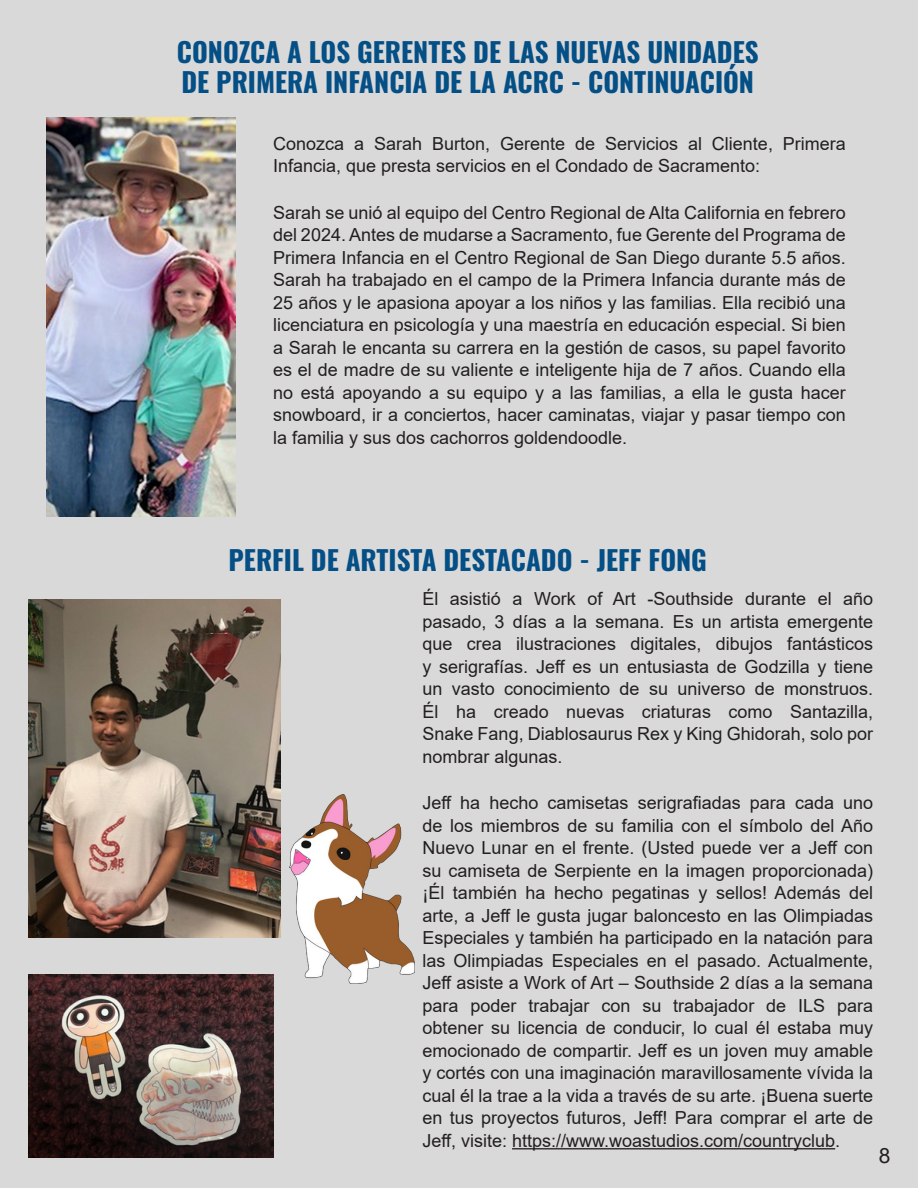
<style>
.page{position:relative;width:918px;height:1188px;background:#d9d9d9}
.page>*{position:absolute;margin:0;border:0;box-sizing:border-box;transform-origin:0 0}
.t1{font:700 27px/30px "Oswald";color:#044f86}
.t2{font:21px "Arial";color:#231f20}
.t3{font:18px/22.5px "Arial";color:#231f20;text-align:justify}
</style>
<div class="page">
<img style="left:46px;top:117px;width:189px;height:399px">
<img style="left:29px;top:600px;width:252px;height:337px">
<img style="left:289px;top:795px;width:125px;height:189px">
<img style="left:29px;top:974px;width:244px;height:183px">
<hr style="left:512px;top:1148px;width:323px;height:1px;background:#231f20">
<p class="t1" style="left:177px;top:34px;width:583px">CONOZCA A LOS GERENTES DE LAS NUEVAS UNIDADES<br>DE PRIMERA INFANCIA DE LA ACRC - CONTINUACIÓN</p>
<p class="t3" style="left:273px;top:132px;width:574px">Conozca a Sarah Burton, Gerente de Servicios al Cliente, Primera<br>Infancia, que presta servicios en el Condado de Sacramento:</p>
<p class="t3" style="left:273px;top:201px;width:574px">Sarah se unió al equipo del Centro Regional de Alta California en febrero del 2024. Antes de mudarse a Sacramento, fue Gerente del Programa de Primera Infancia en el Centro Regional de San Diego durante 5.5 años.<br>Sarah ha trabajado en el campo de la Primera Infancia durante más de 25 años y le apasiona apoyar a los niños y las familias. Ella recibió una licenciatura en psicología y una maestría en educación especial. Si bien a Sarah le encanta su carrera en la gestión de casos, su papel favorito es el de madre de su valiente e inteligente hija de 7 años. Cuando ella no está apoyando a su equipo y a las familias, a ella le gusta hacer snowboard, ir a conciertos, hacer caminatas, viajar y pasar tiempo con la familia y sus dos cachorros goldendoodle.</p>
<p class="t1" style="left:229px;top:542px;width:480px">PERFIL DE ARTISTA DESTACADO - JEFF FONG</p>
<p class="t3" style="left:422px;top:588px;width:452px">Él asistió a Work of Art -Southside durante el año pasado, 3 días a la semana. Es un artista emergente que crea ilustraciones digitales, dibujos fantásticos y serigrafías. Jeff es un entusiasta de Godzilla y tiene un vasto conocimiento de su universo de monstruos.<br>Él ha creado nuevas criaturas como Santazilla, Snake Fang, Diablosaurus Rex y King Ghidorah, solo por nombrar algunas.</p>
<p class="t3" style="left:422px;top:792px;width:452px">Jeff ha hecho camisetas serigrafiadas para cada uno de los miembros de su familia con el símbolo del Año Nuevo Lunar en el frente. (Usted puede ver a Jeff con su camiseta de Serpiente en la imagen proporcionada) ¡Él también ha hecho pegatinas y sellos! Además del arte, a Jeff le gusta jugar baloncesto en las Olimpiadas Especiales y también ha participado en la natación para las Olimpiadas Especiales en el pasado. Actualmente, Jeff asiste a Work of Art – Southside 2 días a la semana para poder trabajar con su trabajador de ILS para obtener su licencia de conducir, lo cual él estaba muy emocionado de compartir. Jeff es un joven muy amable y cortés con una imaginación maravillosamente vívida la cual él la trae a la vida a través de su arte. ¡Buena suerte en tus proyectos futuros, Jeff! Para comprar el arte de Jeff, visite: https://www.woastudios.com/countryclub.</p>
<p class="t2" style="left:879px;top:1141px;width:13px">8</p>
</div>
